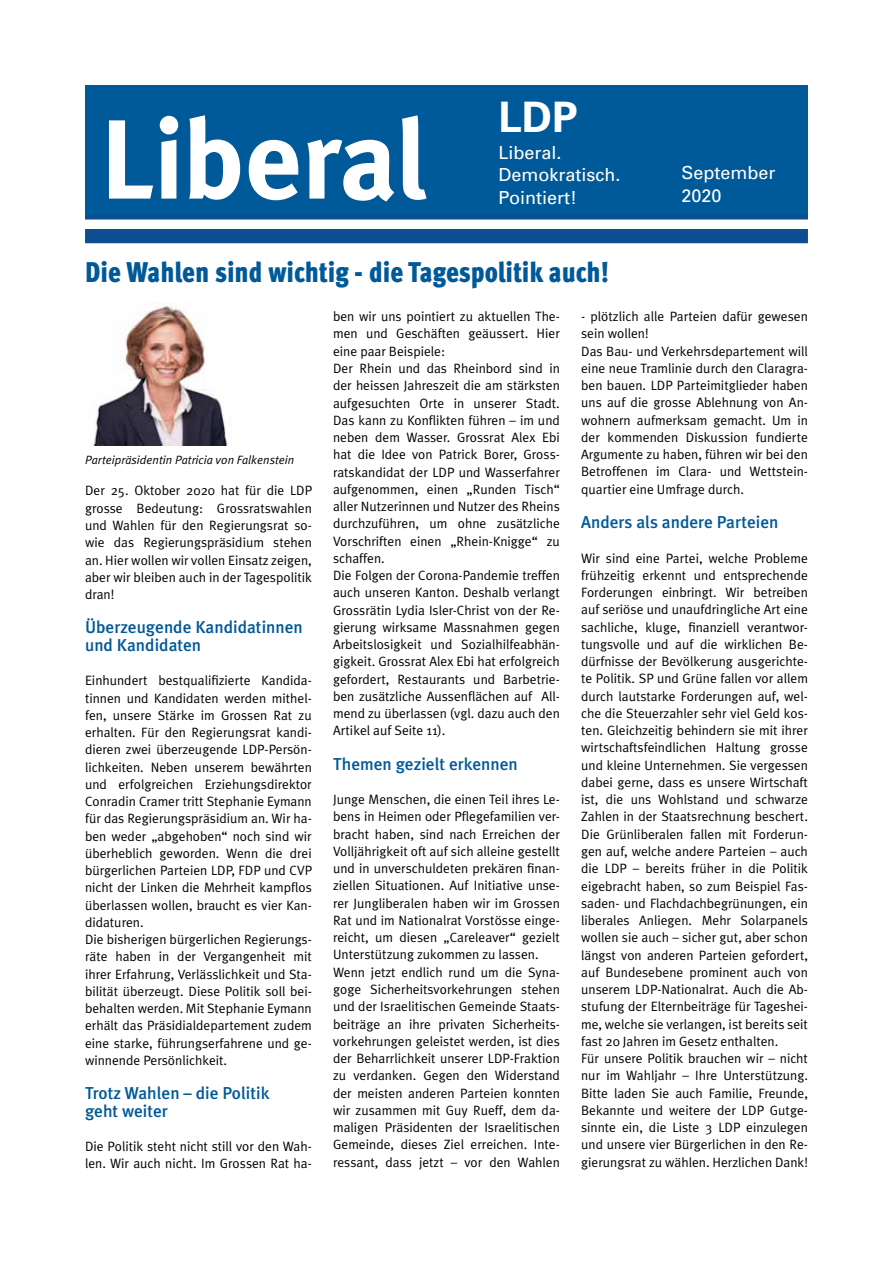
<style>
.page{position:relative;width:893px;height:1263px;background:#fff}
.page>*{position:absolute;margin:0;border:0;box-sizing:border-box;transform-origin:0 0}
.t1{font:700 112.5px "Meta";color:#fff}
.t2{font:700 42px "Univers";color:#fff}
.t3{font:900 condensed 28.5px "Meta OT";color:#005999}
.t4{font:18px/22.5px "Univers";color:#fff}
.t5{font:500 17.25px/17.2px "Meta Plus";color:#005999}
.t6{font:13.5px/17.2px "Meta Plus Normal";color:#000}
.t7{font:italic 12px "Meta Plus Normal";color:#000}
</style>
<div class="page">
<div style="left:85px;top:85px;width:723px;height:133px;background:#005999"></div>
<hr style="left:85px;top:215px;width:723px;height:4px;background:#0c4e8f">
<div style="left:85px;top:229px;width:723px;height:14px;background:#0c4e8f"></div>
<img style="left:93px;top:303px;width:135px;height:143px">
<h1 class="t1" style="left:101px;top:95px;width:327px">Liberal</h1>
<h2 class="t2" style="left:499px;top:92px;width:81px">LDP</h2>
<h3 class="t4" style="left:499px;top:141px;width:124px">Liberal.<br>Demokratisch.<br>Pointiert!</h3>
<h3 class="t3" style="left:85px;top:253px;width:526px">Die Wahlen sind wichtig - die Tagespolitik auch!</h3>
<h3 class="t4" style="left:681px;top:162px;width:96px">September<br>2020</h3>
<p class="t7" style="left:85px;top:453px;width:211px">Parteipräsidentin Patricia von Falkenstein</p>
<p class="t6" style="left:85px;top:482px;width:229px;text-align:justify">Der 25. Oktober 2020 hat für die LDP grosse Bedeutung: Grossratswahlen und Wahlen für den Regierungsrat so&shy;wie das Regierungspräsidium stehen an. Hier wollen wir vollen Einsatz zeigen, aber wir bleiben auch in der Tagespolitik dran!</p>
<p class="t5" style="left:85px;top:619px;width:219px">Überzeugende Kandidatinnen und Kandidaten</p>
<p class="t6" style="left:85px;top:672px;width:229px">Einhundert bestqualifizierte Kandida&shy;tinnen und Kandidaten werden mithel&shy;fen, unsere Stärke im Grossen Rat zu erhalten. Für den Regierungsrat kandi&shy;dieren zwei überzeugende LDP-Persön&shy;lichkeiten. Neben unserem bewährten und erfolgreichen Erziehungsdirektor Conradin Cramer tritt Stephanie Eymann für das Regierungspräsidium an. Wir ha&shy;ben weder „abgehoben“ noch sind wir überheblich geworden. Wenn die drei bürgerlichen Parteien LDP, FDP und CVP nicht der Linken die Mehrheit kampflos überlassen wollen, braucht es vier Kan&shy;didaturen.<br>Die bisherigen bürgerlichen Regierungs&shy;räte haben in der Vergangenheit mit ihrer Erfahrung, Verlässlichkeit und Sta&shy;bilität überzeugt. Diese Politik soll bei&shy;behalten werden. Mit Stephanie Eymann erhält das Präsidialdepartement zudem eine starke, führungserfahrene und ge&shy;winnende Persönlichkeit.</p>
<p class="t5" style="left:85px;top:1084px;width:186px">Trotz Wahlen – die Politik geht weiter</p>
<p class="t6" style="left:85px;top:1137px;width:228px">Die Politik steht nicht still vor den Wah&shy;len. Wir auch nicht. Im Grossen Rat ha-</p>
<p class="t6" style="left:333px;top:308px;width:228px">ben wir uns pointiert zu aktuellen The&shy;men und Geschäften geäussert. Hier eine paar Beispiele:<br>Der Rhein und das Rheinbord sind in der heissen Jahreszeit die am stärksten aufgesuchten Orte in unserer Stadt.<br>Das kann zu Konflikten führen – im und neben dem Wasser. Grossrat Alex Ebi hat die Idee von Patrick Borer, Gross&shy;ratskandidat der LDP und Wasserfahrer aufgenommen, einen „Runden Tisch“ aller Nutzerinnen und Nutzer des Rheins durchzuführen, um ohne zusätzliche Vorschriften einen „Rhein-Knigge“ zu schaffen.<br>Die Folgen der Corona-Pandemie treffen auch unseren Kanton. Deshalb verlangt Grossrätin Lydia Isler-Christ von der Re&shy;gierung wirksame Massnahmen gegen Arbeitslosigkeit und Sozialhilfeabhän&shy;gigkeit. Grossrat Alex Ebi hat erfolgreich gefordert, Restaurants und Barbetrie&shy;ben zusätzliche Aussenflächen auf All&shy;mend zu überlassen (vgl. dazu auch den Artikel auf Seite 11).</p>
<p class="t5" style="left:333px;top:755px;width:186px">Themen gezielt erkennen</p>
<p class="t6" style="left:333px;top:791px;width:228px">Junge Menschen, die einen Teil ihres Le&shy;bens in Heimen oder Pflegefamilien ver&shy;bracht haben, sind nach Erreichen der Volljährigkeit oft auf sich alleine gestellt und in unverschuldeten prekären finan&shy;ziellen Situationen. Auf Initiative unse&shy;rer Jungliberalen haben wir im Grossen Rat und im Nationalrat Vorstösse einge&shy;reicht, um diesen „Careleaver“ gezielt Unterstützung zukommen zu lassen.<br>Wenn jetzt endlich rund um die Syna&shy;goge Sicherheitsvorkehrungen stehen und der Israelitischen Gemeinde Staats&shy;beiträge an ihre privaten Sicherheits&shy;vorkehrungen geleistet werden, ist dies der Beharrlichkeit unserer LDP-Fraktion zu verdanken. Gegen den Widerstand der meisten anderen Parteien konnten wir zusammen mit Guy Rueff, dem da&shy;maligen Präsidenten der Israelitischen Gemeinde, dieses Ziel erreichen. Inte&shy;ressant, dass jetzt – vor den Wahlen</p>
<p class="t6" style="left:581px;top:308px;width:228px">- plötzlich alle Parteien dafür gewesen sein wollen!<br>Das Bau- und Verkehrsdepartement will eine neue Tramlinie durch den Claragra&shy;ben bauen. LDP Parteimitglieder haben uns auf die grosse Ablehnung von An&shy;wohnern aufmerksam gemacht. Um in der kommenden Diskussion fundierte Argumente zu haben, führen wir bei den Betroffenen im Clara- und Wettstein&shy;quartier eine Umfrage durch.</p>
<p class="t5" style="left:581px;top:513px;width:199px">Anders als andere Parteien</p>
<p class="t6" style="left:581px;top:549px;width:228px">Wir sind eine Partei, welche Probleme frühzeitig erkennt und entsprechende Forderungen einbringt. Wir betreiben auf seriöse und unaufdringliche Art eine sachliche, kluge, finanziell verantwor&shy;tungsvolle und auf die wirklichen Be&shy;dürfnisse der Bevölkerung ausgerichte&shy;te Politik. SP und Grüne fallen vor allem durch lautstarke Forderungen auf, wel&shy;che die Steuerzahler sehr viel Geld kos&shy;ten. Gleichzeitig behindern sie mit ihrer wirtschaftsfeindlichen Haltung grosse und kleine Unternehmen. Sie vergessen dabei gerne, dass es unsere Wirtschaft ist, die uns Wohlstand und schwarze Zahlen in der Staatsrechnung beschert.<br>Die Grünliberalen fallen mit Forderun&shy;gen auf, welche andere Parteien – auch die LDP – bereits früher in die Politik eigebracht haben, so zum Beispiel Fas&shy;saden- und Flachdachbegrünungen, ein liberales Anliegen. Mehr Solarpanels wollen sie auch – sicher gut, aber schon längst von anderen Parteien gefordert, auf Bundesebene prominent auch von unserem LDP-Nationalrat. Auch die Ab&shy;stufung der Elternbeiträge für Tageshei&shy;me, welche sie verlangen, ist bereits seit fast 20 Jahren im Gesetz enthalten.<br>Für unsere Politik brauchen wir – nicht nur im Wahljahr – Ihre Unterstützung.<br>Bitte laden Sie auch Familie, Freunde, Bekannte und weitere der LDP Gutge&shy;sinnte ein, die Liste 3 LDP einzulegen und unsere vier Bürgerlichen in den Re&shy;gierungsrat zu wählen. Herzlichen Dank!</p>
</div>
